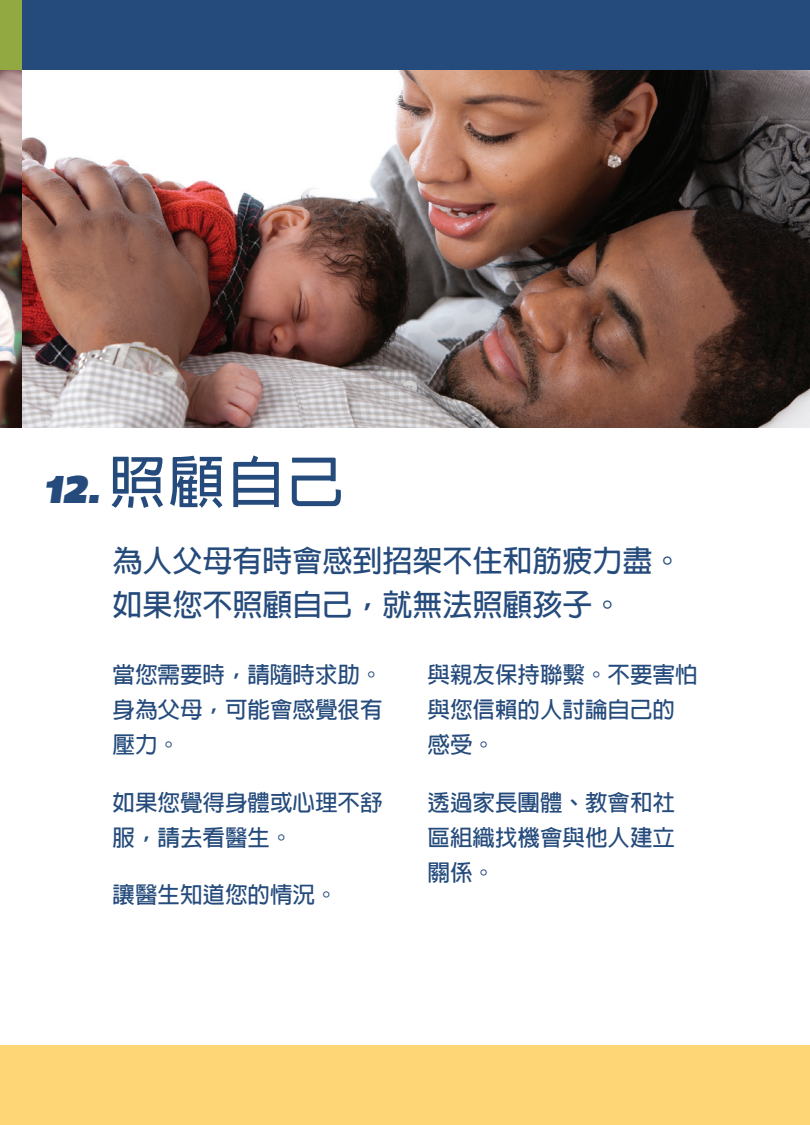
<style>
.page{position:relative;width:810px;height:1125px;background:#fff}
.page>*{position:absolute;margin:0;border:0;box-sizing:border-box;transform-origin:0 0}
.t1{font:700 56.25px "Adobe Fan Heiti Std";color:#254b7c}
.t2{font:700 30px/43.5px "Adobe Fan Heiti Std";color:#254b7c}
.t3{font:700 22.5px/35px "Adobe Fan Heiti Std";color:#254b7c;text-align:justify}
.s1{font-family:"Bemio";font-weight:400;font-style:italic;font-size:40px}
</style>
<div class="page">
<img style="left:0;top:69px;width:22px;height:359px">
<div style="left:0;top:0;width:22px;height:69px;background:#92a841"></div>
<div style="left:0;top:1046px;width:22px;height:79px;background:#fed676"></div>
<img style="left:22px;top:69px;width:788px;height:359px">
<div style="left:22px;top:0;width:788px;height:69px;background:#254b7c"></div>
<div style="left:22px;top:1046px;width:788px;height:79px;background:#fed676"></div>
<h1 class="t1" style="left:44px;top:449px;width:302px"><span class="s1">12.</span> 照顧自己</h1>
<h2 class="t2" style="left:112px;top:540px;width:571px">為人父母有時會感到招架不住和筋疲力盡。如果您不照顧自己，就無法照顧孩子。</h2>
<p class="t3" style="left:112px;top:658px;width:271px">當您需要時，請隨時求助。身為父母，可能會感覺很有壓力。</p>
<p class="t3" style="left:112px;top:785px;width:271px">如果您覺得身體或心理不舒服，請去看醫生。</p>
<p class="t3" style="left:112px;top:878px;width:226px">讓醫生知道您的情況。</p>
<p class="t3" style="left:428px;top:658px;width:271px;text-align:left">與親友保持聯繫。不要害怕與您信賴的人討論自己的感受。</p>
<p class="t3" style="left:428px;top:786px;width:249px">透過家長團體、教會和社區組織找機會與他人建立關係。</p>
</div>
